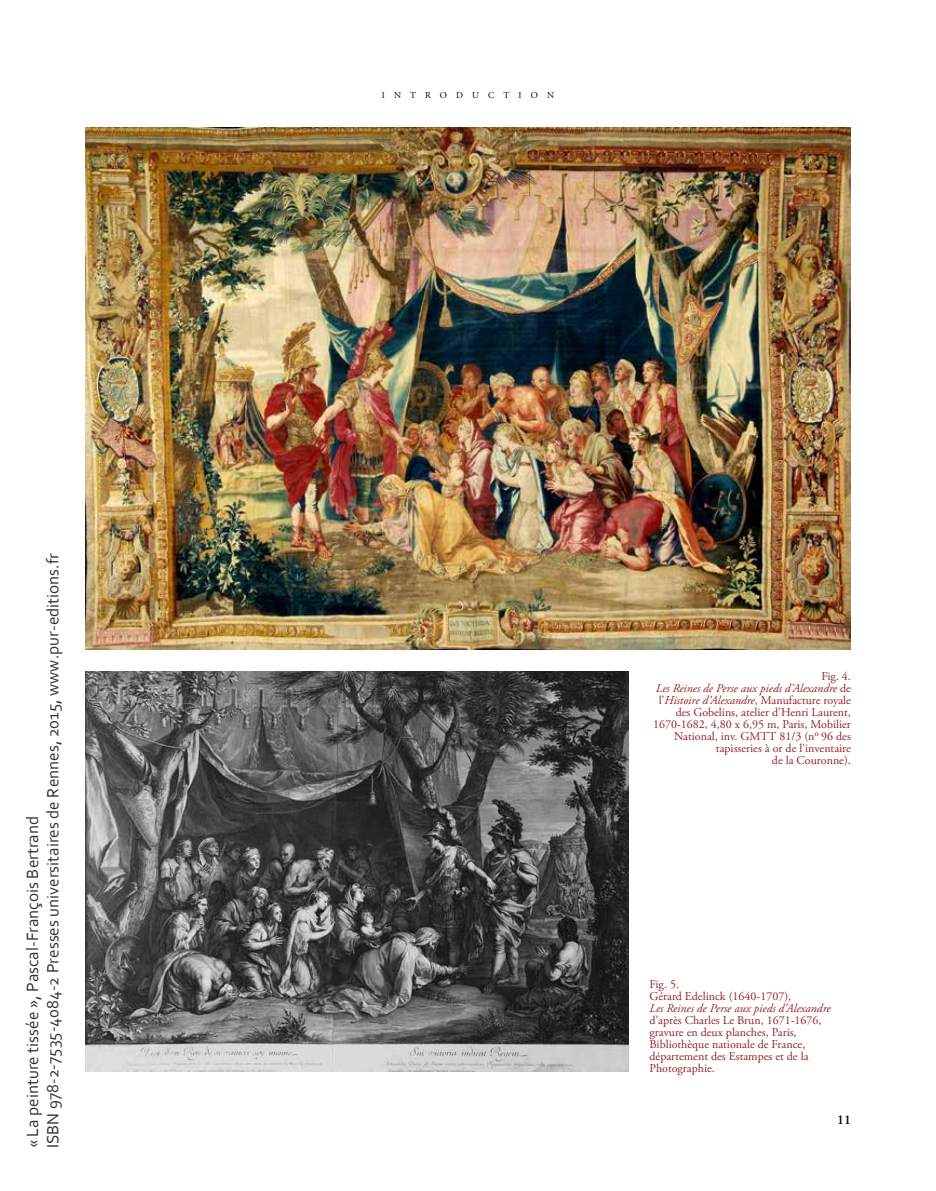
<style>
.page{position:relative;width:936px;height:1191px;background:#fff}
.page>*{position:absolute;margin:0;border:0;box-sizing:border-box;transform-origin:0 0}
.t1{font:17.1px/20.5px "Corbel";color:rgb(0 0 0/.8)}
.t2{font:600 13.5px "Adobe Garamond Pro";color:#000}
.t3{font:12px/12px "Adobe Garamond Pro";color:#922421}
.t4{font:italic 12px "Adobe Garamond Pro";color:#922421}
.t5{font:9px "Adobe Garamond Pro";letter-spacing:1.015em;color:#000}
.s1{font-style:italic}
</style>
<div class="page">
<img style="left:85px;top:128px;width:765px;height:522px">
<img style="left:85px;top:671px;width:543px;height:400px">
<h1 class="t1" style="left:22px;top:1148px;width:597px;rotate:-90deg">« La peinture tissée », Pascal-François Bertrand<br>ISBN 978-2-7535-4084-2 Presses universitaires de Rennes, 2015, www.pur-editions.fr</h1>
<p class="t5" style="left:382px;top:90px;width:174px">introduction</p>
<p class="t3" style="left:653px;top:670px;width:199px;text-align:right">Fig. 4.<br><span class="s1">Les Reines de Perse aux pieds d’Alexandre</span> de l’<span class="s1">Histoire d’Alexandre</span>, Manufacture royale des Gobelins, atelier d’Henri Laurent,<br>1670-1682, 4,80 x 6,95 m, Paris, Mobilier<br>National, inv. GMTT 81/3 (n<sup>o</sup> 96 des tapisseries à or de l’inventaire<br>de la Couronne).</p>
<p class="t3" style="left:649px;top:978px;width:143px">Fig. 5.<br>Gérard Edelinck (1640-1707),</p>
<p class="t4" style="left:649px;top:1000px;width:183px">Les Reines de Perse aux pieds d’Alexandre</p>
<p class="t3" style="left:649px;top:1014px;width:174px">d’après Charles Le Brun, 1671-1676, gravure en deux planches, Paris,<br>Bibliothèque nationale de France, département des Estampes et de la<br>Photographie.</p>
<p class="t2" style="left:837px;top:1112px;width:15px">11</p>
</div>
